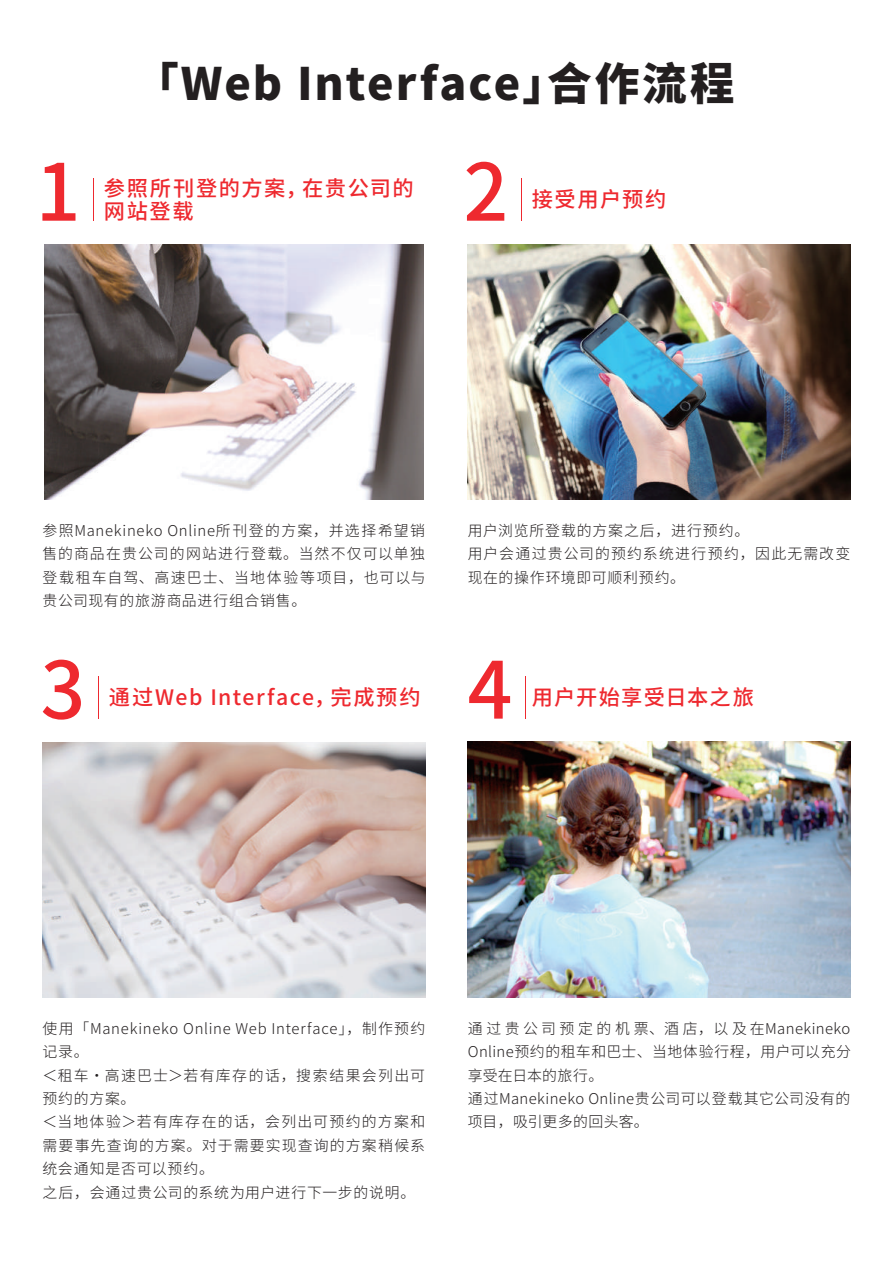
<style>
.page{position:relative;width:893px;height:1263px;background:#fff}
.page>*{position:absolute;margin:0;border:0;box-sizing:border-box;transform-origin:0 0}
.t1{font:500 78.6px "Noto Sans CJ Kjp";color:#ee292f}
.t2{font:900 44.7px "Noto Sans CJ Ksc";letter-spacing:.045em;color:#231f20}
.t3{font:500 21.3px/23.4px "Noto Sans CJ Ksc";letter-spacing:.07em;color:#ee292f}
.t4{font:300 14.85px/23.4px "Noto Sans CJ Ksc";letter-spacing:.055em;color:#231f20}
.t5{font:300 14.85px/23.4px "Noto Sans CJ Ksc";letter-spacing:.03em;color:#231f20}
</style>
<div class="page">
<hr style="left:521px;top:178px;width:1px;height:43px;background:#ee292f">
<hr style="left:93px;top:178px;width:1px;height:43px;background:#ee292f">
<hr style="left:98px;top:676px;width:1px;height:43px;background:#ee292f">
<hr style="left:525px;top:676px;width:1px;height:43px;background:#ee292f">
<img style="left:44px;top:244px;width:380px;height:255px">
<img style="left:468px;top:244px;width:382px;height:255px">
<img style="left:43px;top:742px;width:382px;height:255px">
<img style="left:468px;top:742px;width:382px;height:255px">
<h1 class="t1" style="left:36px;top:148px;width:46px">1</h1>
<h2 class="t2" style="left:134px;top:59px;width:602px">「Web Interface」合作流程</h2>
<h3 class="t3" style="left:104px;top:177px;width:311px">参照所刊登的方案，在贵公司的网站登载</h3>
<h1 class="t1" style="left:463px;top:148px;width:46px">2</h1>
<h3 class="t3" style="left:532px;top:188px;width:136px">接受用户预约</h3>
<p class="t4" style="left:43px;top:519px;width:385px;text-align:justify">参照Manekineko Online所刊登的方案，并选择希望销售的商品在贵公司的网站进行登载。当然不仅可以单独登载租车自驾、高速巴士、当地体验等项目，也可以与贵公司现有的旅游商品进行组合销售。</p>
<p class="t4" style="left:468px;top:519px;width:384px">用户浏览所登载的方案之后，进行预约。<br>用户会通过贵公司的预约系统进行预约，因此无需改变现在的操作环境即可顺利预约。</p>
<h1 class="t1" style="left:41px;top:645px;width:46px">3</h1>
<h1 class="t1" style="left:468px;top:645px;width:46px">4</h1>
<h3 class="t3" style="left:109px;top:686px;width:313px">通过Web Interface，完成预约</h3>
<h3 class="t3" style="left:532px;top:686px;width:224px">用户开始享受日本之旅</h3>
<p class="t4" style="left:43px;top:1017px;width:384px">使用「Manekineko Online Web Interface」，制作预约记录。<br>＜租车・高速巴士＞若有库存的话，搜索结果会列出可预约的方案。<br>＜当地体验＞若有库存在的话，会列出可预约的方案和需要事先查询的方案。对于需要实现查询的方案稍候系统会通知是否可以预约。<br>之后，会通过贵公司的系统为用户进行下一步的说明。</p>
<p class="t5" style="left:468px;top:1017px;width:385px">通过贵公司预定的机票、酒店，以及在Manekineko<br>Online预约的租车和巴士、当地体验行程，用户可以充分享受在日本的旅行。<br>通过Manekineko Online贵公司可以登载其它公司没有的项目，吸引更多的回头客。</p>
</div>
